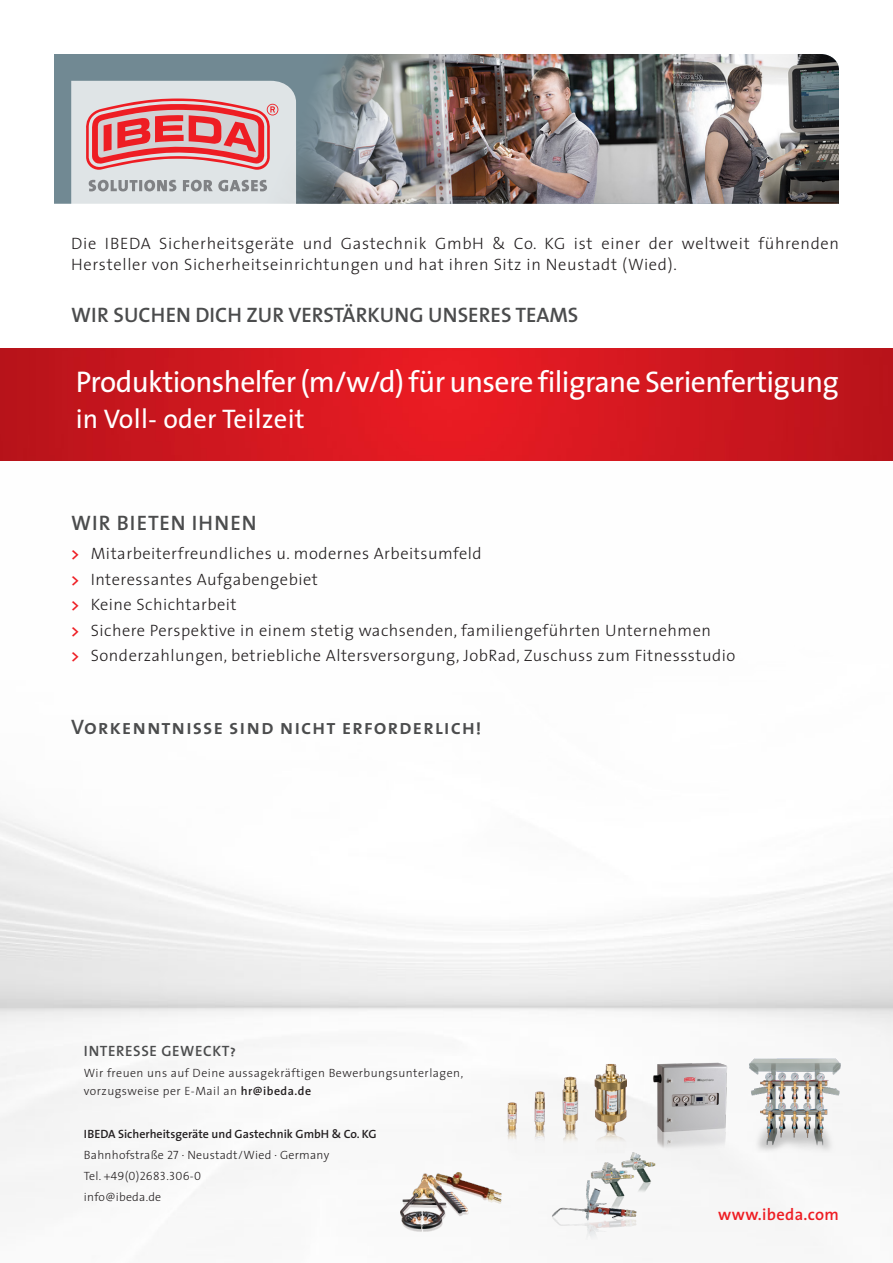
<style>
.page{position:relative;width:893px;height:1263px;background:#fff}
.page>*{position:absolute;margin:0;border:0;box-sizing:border-box;transform-origin:0 0}
.t1{font:30px "The Sans";letter-spacing:-.02em;color:#fff}
.t2{font:27px "The Sans";letter-spacing:.01em;color:#fff}
.t3{font:21px "The Sans Semi Bold Caps";letter-spacing:.04em;color:#4b4c4d}
.t4{font:600 21px "The Sans";color:#4b4c4d}
.t5{font:300 16.5px/25.5px "The Sans";letter-spacing:.03em;color:#231f20}
.t6{font:600 16.5px "The Sans";letter-spacing:.02em;color:#ee1d23}
.t7{font:15px "The Sans Semi Bold Caps";letter-spacing:.04em;color:#4b4c4d}
.t8{font:300 12px/18px "The Sans";letter-spacing:.04em;color:#231f20}
.t9{font:600 12px/21px "The Sans";color:#231f20}
.t10{font:12px "The Sans Light Caps";letter-spacing:.02em;color:#231f20}
.t11{font:300 12px "The Sans";letter-spacing:.02em;color:#231f20}
.s1{font-weight:600;color:#ee1d23}
.s2{font-weight:600}
.s3{font-weight:300}
.s4{font-family:"The Sans Light Caps";font-weight:400}
.s5{font-family:"The Sans";font-weight:300}
</style>
<div class="page">
<img style="left:0;top:460px;width:893px;height:780px">
<img style="left:0;top:349px;width:893px;height:111px">
<div style="left:54px;top:54px;width:186px;height:150px;background:#718993"></div>
<img style="left:240px;top:54px;width:599px;height:150px">
<img style="left:367px;top:1137px;width:159px;height:100px">
<img style="left:487px;top:1053px;width:157px;height:100px">
<img style="left:528px;top:1140px;width:159px;height:99px">
<svg style="left:71px;top:81px;width:225px;height:123px;background:#dbb1b4"></svg>
<img style="left:644px;top:1044px;width:102px;height:111px">
<img style="left:743px;top:1041px;width:98px;height:111px">
<p class="t5" style="left:71px;top:232px;width:769px;line-height:21px">Die IBEDA Sicherheitsgeräte und Gastechnik GmbH &amp; Co. KG ist einer der weltweit führenden<br>Hersteller von Sicherheitseinrichtungen und hat ihren Sitz in Neustadt (Wied).</p>
<p class="t4" style="left:71px;top:297px;width:509px">WIR SUCHEN DICH ZUR VERSTÄRKUNG UNSERES TEAMS</p>
<h1 class="t1" style="left:76px;top:357px;width:765px">Produktionshelfer (m/w/d) für unsere filigrane Serienfertigung</h1>
<h2 class="t2" style="left:76px;top:396px;width:231px">in Voll- oder Teilzeit</h2>
<p class="t3" style="left:71px;top:505px;width:187px">WIR BIETEN IHNEN</p>
<p class="t5" style="left:71px;top:541px;width:666px"><span class="s1">&gt;</span> Mitarbeiterfreundliches u. modernes Arbeitsumfeld<br><span class="s1">&gt;</span> Interessantes Aufgabengebiet<br><span class="s1">&gt;</span> Keine Schichtarbeit<br><span class="s1">&gt;</span> Sichere Perspektive in einem stetig wachsenden, familiengeführten Unternehmen<br><span class="s1">&gt;</span> Sonderzahlungen, betriebliche Altersversorgung, JobRad, Zuschuss zum Fitnessstudio</p>
<p class="t3" style="left:71px;top:709px;width:412px">Vorkenntnisse sind nicht erforderlich!</p>
<p class="t7" style="left:84px;top:1038px;width:153px">INTERESSE GEWECKT?</p>
<p class="t8" style="left:84px;top:1063px;width:381px">Wir freuen uns auf Deine aussagekräftigen Bewerbungsunterlagen, vorzugsweise per E-Mail an <span class="s2">hr@ibeda.de</span></p>
<p class="t9" style="left:84px;top:1123px;width:294px">IBEDA Sicherheitsgeräte und Gastechnik GmbH &amp; Co. KG<br><span class="s3">Bahnhofstraße</span> <span class="s4">27</span> <span class="s3">· Neustadt/Wied · Germany</span></p>
<p class="t10" style="left:84px;top:1166px;width:119px"><span class="s5">Tel.</span> +49(0)2683.306-0</p>
<p class="t11" style="left:84px;top:1187px;width:79px">info@ibeda.de</p>
<p class="t6" style="left:718px;top:1200px;width:122px">www.ibeda.com</p>
</div>
